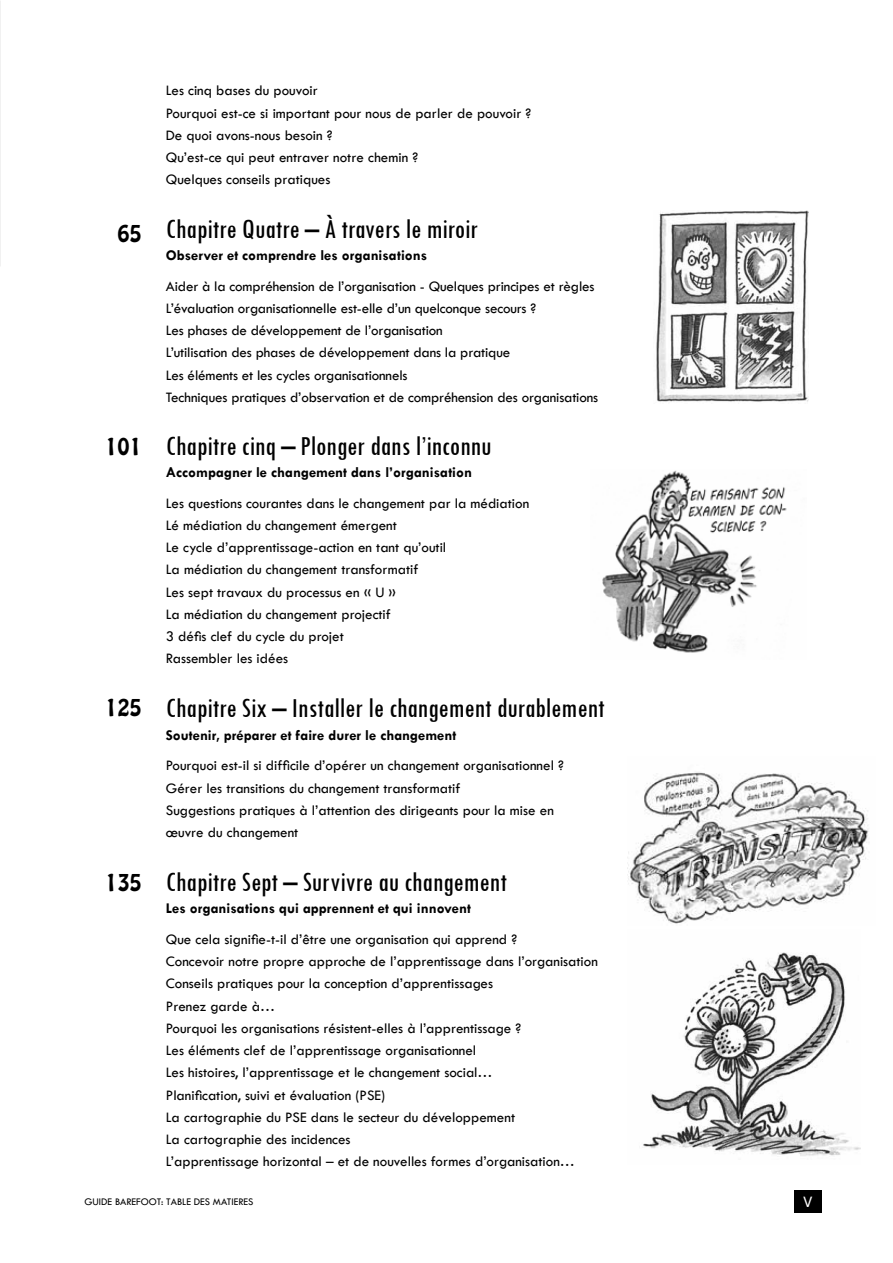
<style>
.page{position:relative;width:893px;height:1263px;background:#fff}
.page>*{position:absolute;margin:0;border:0;box-sizing:border-box;transform-origin:0 0}
.t1{font:condensed 28.5px "Tw Cen";color:#000}
.t2{font:21px "Hobo Std";color:#000}
.t3{font:15px/22.2px "Tw Cen";color:#000}
.t4{font:700 15px "Tw Cen";color:#000}
.t5{font:14.4px "Swiss 721 BT";color:#fff}
.t6{font:10.5px "Tw Cen";color:#000}
</style>
<div class="page">
<div style="left:794px;top:1191px;width:28px;height:22px;background:#000"></div>
<img style="left:628px;top:772px;width:241px;height:152px">
<img style="left:656px;top:211px;width:152px;height:191px">
<img style="left:602px;top:470px;width:185px;height:183px">
<img style="left:643px;top:952px;width:218px;height:204px">
<h2 class="t2" style="left:117px;top:219px;width:26px">65</h2>
<h2 class="t2" style="left:105px;top:432px;width:38px">101</h2>
<h2 class="t2" style="left:105px;top:693px;width:38px">125</h2>
<h2 class="t2" style="left:105px;top:868px;width:38px">135</h2>
<p class="t3" style="left:166px;top:79px;width:367px">Les cinq bases du pouvoir<br>Pourquoi est-ce si important pour nous de parler de pouvoir ?<br>De quoi avons-nous besoin ?<br>Qu’est-ce qui peut entraver notre chemin ?<br>Quelques conseils pratiques</p>
<h1 class="t1" style="left:166px;top:212px;width:314px">Chapitre Quatre – À travers le miroir</h1>
<p class="t4" style="left:166px;top:246px;width:263px">Observer et comprendre les organisations</p>
<p class="t3" style="left:166px;top:275px;width:434px">Aider à la compréhension de l’organisation - Quelques principes et règles L’évaluation organisationnelle est-elle d’un quelconque secours ?<br>Les phases de développement de l’organisation<br>L’utilisation des phases de développement dans la pratique<br>Les éléments et les cycles organisationnels<br>Techniques pratiques d’observation et de compréhension des organisations</p>
<h1 class="t1" style="left:166px;top:428px;width:327px">Chapitre cinq – Plonger dans l’inconnu</h1>
<p class="t4" style="left:166px;top:463px;width:308px">Accompagner le changement dans l’organisation</p>
<p class="t3" style="left:166px;top:492px;width:365px">Les questions courantes dans le changement par la médiation Lé médiation du changement émergent<br>Le cycle d’apprentissage-action en tant qu’outil<br>La médiation du changement transformatif<br>Les sept travaux du processus en « U »<br>La médiation du changement projectif<br>3 défis clef du cycle du projet<br>Rassembler les idées</p>
<h1 class="t1" style="left:166px;top:691px;width:440px">Chapitre Six – Installer le changement durablement</h1>
<p class="t4" style="left:166px;top:726px;width:292px">Soutenir, préparer et faire durer le changement</p>
<p class="t3" style="left:166px;top:754px;width:400px">Pourquoi est-il si difficile d’opérer un changement organisationnel ?<br>Gérer les transitions du changement transformatif<br>Suggestions pratiques à l’attention des dirigeants pour la mise en œuvre du changement</p>
<h1 class="t1" style="left:166px;top:865px;width:343px">Chapitre Sept – Survivre au changement</h1>
<p class="t4" style="left:166px;top:899px;width:307px">Les organisations qui apprennent et qui innovent</p>
<p class="t3" style="left:166px;top:928px;width:434px">Que cela signifie-t-il d’être une organisation qui apprend ?<br>Concevoir notre propre approche de l’apprentissage dans l’organisation Conseils pratiques pour la conception d’apprentissages<br>Prenez garde à…<br>Pourquoi les organisations résistent-elles à l’apprentissage ?<br>Les éléments clef de l’apprentissage organisationnel<br>Les histoires, l’apprentissage et le changement social…<br>Planification, suivi et évaluation (PSE)<br>La cartographie du PSE dans le secteur du développement<br>La cartographie des incidences<br>L’apprentissage horizontal – et de nouvelles formes d’organisation…</p>
<p class="t6" style="left:84px;top:1196px;width:170px">GUIDE BAREFOOT: TABLE DES MATIERES</p>
<p class="t5" style="left:803px;top:1193px;width:10px">V</p>
</div>
